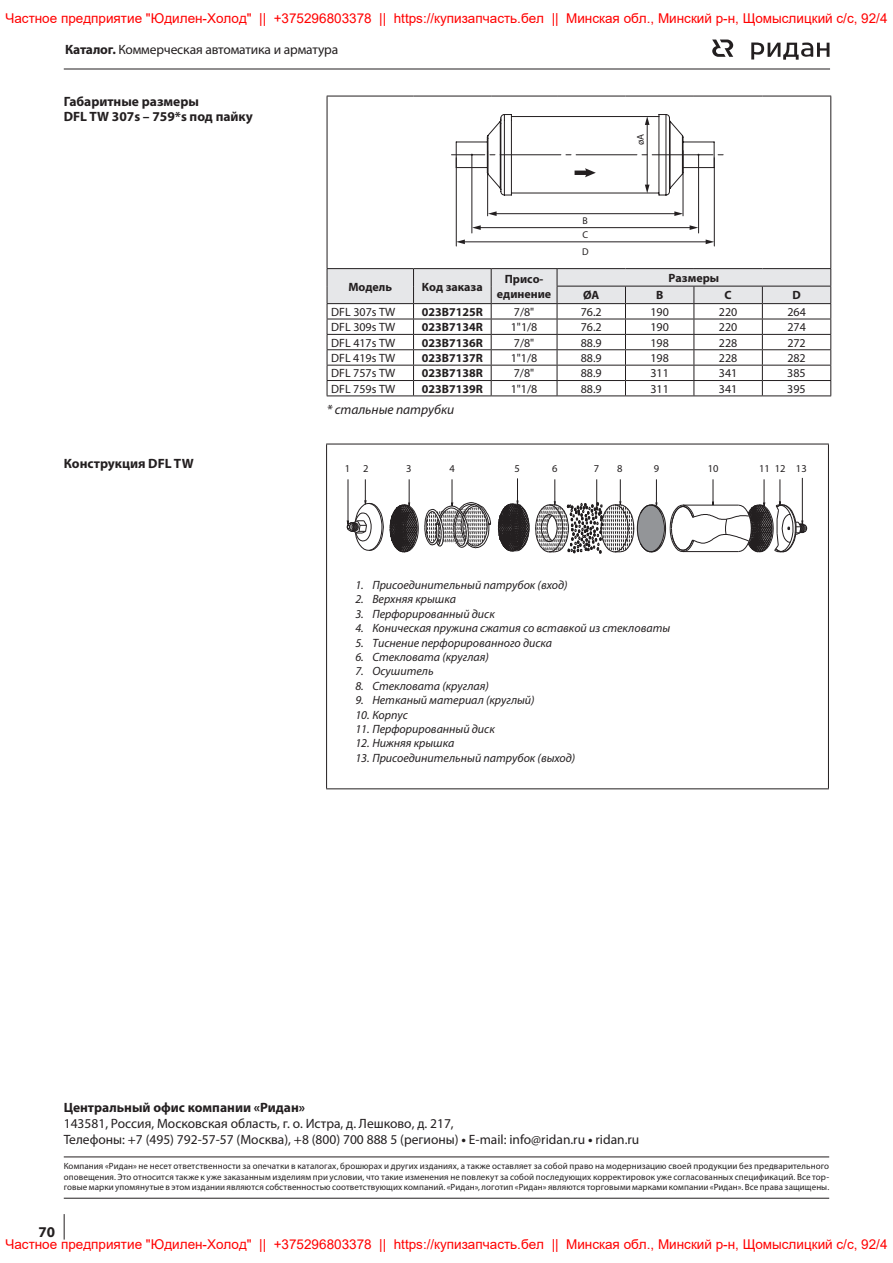
<style>
.page{position:relative;width:893px;height:1263px;background:#fff}
.page>*{position:absolute;margin:0;border:0;box-sizing:border-box;transform-origin:0 0}
.t1{font:700 15px "Myriad Pro";color:#231f20}
.t2{font:13.5px "Arial";color:#f00}
.t3{font:13.5px/16.2px "Myriad Pro";color:#231f20}
.t4{font:700 13.5px/15px "Myriad Pro";color:#231f20}
.t5{font:italic 13.5px "Myriad Pro";color:#231f20}
.t6{font:italic 12px "Myriad Pro";color:#231f20}
.t7{font:12px "Myriad Pro";color:#231f20}
.t8{font:700 12px/15px "Myriad Pro";color:#231f20;text-align:center}
.t9{font:10.5px "Myriad Pro";color:#231f20}
.t10{font:9.9px/14.2px "Myriad Pro";color:#231f20}
.t11{font:9px/10.5px "Myriad Pro";letter-spacing:.01em;color:#231f20;text-align:justify}
.s1{font-weight:700}
</style>
<div class="page">
<svg style="left:64px;top:1214px;width:1px;height:25px"></svg>
<hr style="left:64px;top:69px;width:766px;height:1px;background:#231f20">
<svg style="left:751px;top:43px;width:78px;height:17px"></svg>
<svg style="left:712px;top:40px;width:21px;height:17px"></svg>
<hr style="left:64px;top:1156px;width:765px;height:1px;background:#231f20">
<hr style="left:64px;top:1198px;width:765px;height:1px;background:#231f20">
<hr style="left:327px;top:268px;width:87px;height:1px;background:#231f20">
<hr style="left:414px;top:268px;width:77px;height:1px;background:#231f20">
<hr style="left:491px;top:268px;width:66px;height:1px;background:#231f20">
<hr style="left:557px;top:268px;width:68px;height:1px;background:#231f20">
<hr style="left:625px;top:268px;width:69px;height:1px;background:#231f20">
<hr style="left:694px;top:268px;width:68px;height:1px;background:#231f20">
<hr style="left:762px;top:268px;width:69px;height:1px;background:#231f20">
<hr style="left:327px;top:96px;width:87px;height:1px;background:#231f20">
<hr style="left:327px;top:96px;width:1px;height:172px;background:#231f20">
<hr style="left:414px;top:96px;width:77px;height:1px;background:#231f20">
<hr style="left:491px;top:96px;width:66px;height:1px;background:#231f20">
<hr style="left:557px;top:96px;width:68px;height:1px;background:#231f20">
<hr style="left:625px;top:96px;width:69px;height:1px;background:#231f20">
<hr style="left:694px;top:96px;width:68px;height:1px;background:#231f20">
<hr style="left:762px;top:96px;width:69px;height:1px;background:#231f20">
<hr style="left:830px;top:96px;width:1px;height:172px;background:#231f20">
<svg style="left:327px;top:269px;width:504px;height:126px"></svg>
<hr style="left:327px;top:395px;width:87px;height:1px;background:#231f20">
<hr style="left:414px;top:395px;width:77px;height:1px;background:#231f20">
<hr style="left:491px;top:395px;width:66px;height:1px;background:#231f20">
<hr style="left:557px;top:395px;width:68px;height:1px;background:#231f20">
<hr style="left:625px;top:395px;width:69px;height:1px;background:#231f20">
<hr style="left:694px;top:395px;width:68px;height:1px;background:#231f20">
<hr style="left:762px;top:395px;width:69px;height:1px;background:#231f20">
<hr style="left:456px;top:158px;width:1px;height:88px;background:#231f20">
<hr style="left:471px;top:154px;width:1px;height:79px;background:#231f20">
<hr style="left:698px;top:154px;width:1px;height:79px;background:#231f20">
<hr style="left:487px;top:151px;width:1px;height:65px;background:#231f20">
<hr style="left:683px;top:151px;width:1px;height:65px;background:#231f20">
<hr style="left:714px;top:158px;width:1px;height:88px;background:#231f20">
<hr style="left:479px;top:227px;width:212px;height:1px;background:#231f20">
<svg style="left:690px;top:225px;width:8px;height:5px"></svg>
<svg style="left:472px;top:225px;width:9px;height:5px"></svg>
<hr style="left:495px;top:213px;width:181px;height:1px;background:#231f20">
<svg style="left:674px;top:211px;width:9px;height:5px"></svg>
<svg style="left:488px;top:211px;width:9px;height:5px"></svg>
<hr style="left:463px;top:241px;width:244px;height:1px;background:#231f20">
<svg style="left:706px;top:239px;width:8px;height:5px"></svg>
<svg style="left:456px;top:239px;width:9px;height:5px"></svg>
<svg style="left:451px;top:114px;width:273px;height:82px"></svg>
<hr style="left:828px;top:444px;width:1px;height:344px;background:#231f20">
<hr style="left:326px;top:444px;width:503px;height:1px;background:#231f20">
<hr style="left:326px;top:444px;width:1px;height:344px;background:#231f20">
<hr style="left:326px;top:788px;width:503px;height:1px;background:#231f20">
<svg style="left:347px;top:479px;width:144px;height:73px"></svg>
<svg style="left:498px;top:478px;width:309px;height:76px"></svg>
<h2 class="t2" style="left:5px;top:9px;width:884px">Частное предприятие "Юдилен-Холод" || +375296803378 || https://купизапчасть.бел || Минская обл., Минский р-н, Щомыслицкий с/с, 92/4</h2>
<h2 class="t3" style="left:65px;top:41px;width:275px"><span class="s1">Каталог.</span> Коммерческая автоматика и арматура</h2>
<h2 class="t4" style="left:64px;top:94px;width:191px">Габаритные размеры<br>DFL TW 307s – 759*s под пайку</h2>
<p class="t10" style="left:583px;top:214px;width:7px">B<br>C</p>
<p class="t10" style="left:582px;top:244px;width:8px">D</p>
<p class="t10" style="left:633px;top:145px;width:13px;rotate:-90deg">øA</p>
<h3 class="t8" style="left:348px;top:279px;width:45px">Модель</h3>
<h3 class="t8" style="left:422px;top:279px;width:62px">Код заказа</h3>
<h3 class="t8" style="left:497px;top:271px;width:56px">Присо&shy;единение</h3>
<h3 class="t8" style="left:669px;top:270px;width:52px">Размеры</h3>
<h3 class="t8" style="left:583px;top:287px;width:18px">ØA</h3>
<h3 class="t8" style="left:656px;top:287px;width:9px">B</h3>
<h3 class="t8" style="left:725px;top:287px;width:9px">C</h3>
<h3 class="t8" style="left:792px;top:287px;width:10px">D</h3>
<h3 class="t7" style="left:331px;top:304px;width:65px">DFL 307s TW</h3>
<h3 class="t8" style="left:422px;top:304px;width:62px">023B7125R</h3>
<h3 class="t7" style="left:514px;top:304px;width:22px">7/8"</h3>
<h3 class="t7" style="left:581px;top:304px;width:22px">76.2</h3>
<h3 class="t7" style="left:650px;top:304px;width:20px">190</h3>
<h3 class="t7" style="left:719px;top:304px;width:20px">220</h3>
<h3 class="t7" style="left:787px;top:304px;width:20px">264</h3>
<h3 class="t7" style="left:331px;top:320px;width:65px">DFL 309s TW</h3>
<h3 class="t8" style="left:422px;top:319px;width:62px">023B7134R</h3>
<h3 class="t7" style="left:511px;top:320px;width:28px">1"1/8</h3>
<h3 class="t7" style="left:581px;top:320px;width:22px">76.2</h3>
<h3 class="t7" style="left:650px;top:320px;width:20px">190</h3>
<h3 class="t7" style="left:719px;top:320px;width:20px">220</h3>
<h3 class="t7" style="left:787px;top:320px;width:20px">274</h3>
<h3 class="t7" style="left:331px;top:335px;width:65px">DFL 417s TW</h3>
<h3 class="t8" style="left:422px;top:335px;width:62px">023B7136R</h3>
<h3 class="t7" style="left:514px;top:335px;width:22px">7/8"</h3>
<h3 class="t7" style="left:581px;top:335px;width:22px">88.9</h3>
<h3 class="t7" style="left:650px;top:335px;width:20px">198</h3>
<h3 class="t7" style="left:719px;top:335px;width:20px">228</h3>
<h3 class="t7" style="left:787px;top:335px;width:20px">272</h3>
<h3 class="t7" style="left:331px;top:350px;width:65px">DFL 419s TW</h3>
<h3 class="t8" style="left:422px;top:350px;width:62px">023B7137R</h3>
<h3 class="t7" style="left:511px;top:350px;width:28px">1"1/8</h3>
<h3 class="t7" style="left:581px;top:350px;width:22px">88.9</h3>
<h3 class="t7" style="left:650px;top:350px;width:20px">198</h3>
<h3 class="t7" style="left:719px;top:350px;width:20px">228</h3>
<h3 class="t7" style="left:787px;top:350px;width:20px">282</h3>
<h3 class="t7" style="left:331px;top:366px;width:65px">DFL 757s TW</h3>
<h3 class="t8" style="left:422px;top:365px;width:62px">023B7138R</h3>
<h3 class="t7" style="left:514px;top:366px;width:22px">7/8"</h3>
<h3 class="t7" style="left:581px;top:366px;width:22px">88.9</h3>
<h3 class="t7" style="left:650px;top:366px;width:20px">311</h3>
<h3 class="t7" style="left:719px;top:366px;width:20px">341</h3>
<h3 class="t7" style="left:787px;top:366px;width:20px">385</h3>
<h3 class="t7" style="left:331px;top:381px;width:65px">DFL 759s TW</h3>
<h3 class="t8" style="left:422px;top:381px;width:62px">023B7139R</h3>
<h3 class="t7" style="left:511px;top:381px;width:28px">1"1/8</h3>
<h3 class="t7" style="left:581px;top:381px;width:22px">88.9</h3>
<h3 class="t7" style="left:650px;top:381px;width:20px">311</h3>
<h3 class="t7" style="left:719px;top:381px;width:20px">341</h3>
<h3 class="t7" style="left:787px;top:381px;width:20px">395</h3>
<h2 class="t5" style="left:327px;top:401px;width:129px">* стальные патрубки</h2>
<h2 class="t4" style="left:64px;top:456px;width:131px">Конструкция DFL TW</h2>
<p class="t9" style="left:345px;top:462px;width:25px">1 2</p>
<p class="t9" style="left:406px;top:462px;width:7px">3</p>
<p class="t9" style="left:449px;top:462px;width:7px">4</p>
<p class="t9" style="left:515px;top:462px;width:7px">5</p>
<p class="t9" style="left:552px;top:462px;width:7px">6</p>
<p class="t9" style="left:594px;top:462px;width:7px">7</p>
<p class="t9" style="left:617px;top:462px;width:7px">8</p>
<p class="t9" style="left:654px;top:462px;width:7px">9</p>
<p class="t9" style="left:708px;top:462px;width:12px">10</p>
<p class="t9" style="left:759px;top:462px;width:49px">11 12 13</p>
<h3 class="t6" style="left:355px;top:577px;width:214px">1. Присоединительный патрубок (вход)</h3>
<h3 class="t6" style="left:355px;top:592px;width:102px">2. Верхняя крышка</h3>
<h3 class="t6" style="left:355px;top:606px;width:141px">3. Перфорированный диск</h3>
<h3 class="t6" style="left:355px;top:621px;width:316px">4. Коническая пружина сжатия со вставкой из стекловаты</h3>
<h3 class="t6" style="left:355px;top:635px;width:198px">5. Тиснение перфорированного диска</h3>
<h3 class="t6" style="left:355px;top:649px;width:135px">6. Стекловата (круглая)</h3>
<h3 class="t6" style="left:355px;top:664px;width:80px">7. Осушитель</h3>
<h3 class="t6" style="left:355px;top:678px;width:135px">8. Стекловата (круглая)</h3>
<h3 class="t6" style="left:355px;top:693px;width:181px">9. Нетканый материал (круглый)</h3>
<h3 class="t6" style="left:355px;top:707px;width:54px">10. Корпус</h3>
<h3 class="t6" style="left:355px;top:721px;width:141px">11. Перфорированный диск</h3>
<h3 class="t6" style="left:355px;top:736px;width:101px">12. Нижняя крышка</h3>
<h3 class="t6" style="left:355px;top:750px;width:221px">13. Присоединительный патрубок (выход)</h3>
<h2 class="t4" style="left:64px;top:1099px;width:243px">Центральный офис компании «Ридан»</h2>
<h2 class="t3" style="left:64px;top:1115px;width:577px">143581, Россия, Московская область, г. о. Истра, д. Лешково, д. 217,<br>Телефоны: +7 (495) 792-57-57 (Москва), +8 (800) 700 888 5 (регионы) <span class="s1">•</span> E-mail: info@ridan.ru <span class="s1">•</span> ridan.ru</h2>
<p class="t11" style="left:64px;top:1161px;width:767px">Компания «Ридан» не несет ответственности за опечатки в каталогах, брошюрах и других изданиях, а также оставляет за собой право на модернизацию своей продукции без предварительного оповещения. Это относится также к уже заказанным изделиям при условии, что такие изменения не повлекут за собой последующих корректировок уже согласованных спецификаций. Все тор&shy;говые марки упомянутые в этом издании являются собственностью соответствующих компаний. «Ридан», логотип «Ридан» являются торговыми марками компании «Ридан». Все права защищены.</p>
<h1 class="t1" style="left:39px;top:1222px;width:18px">70</h1>
<h2 class="t2" style="left:5px;top:1235px;width:884px">Частное предприятие "Юдилен-Холод" || +375296803378 || https://купизапчасть.бел || Минская обл., Минский р-н, Щомыслицкий с/с, 92/4</h2>
</div>
